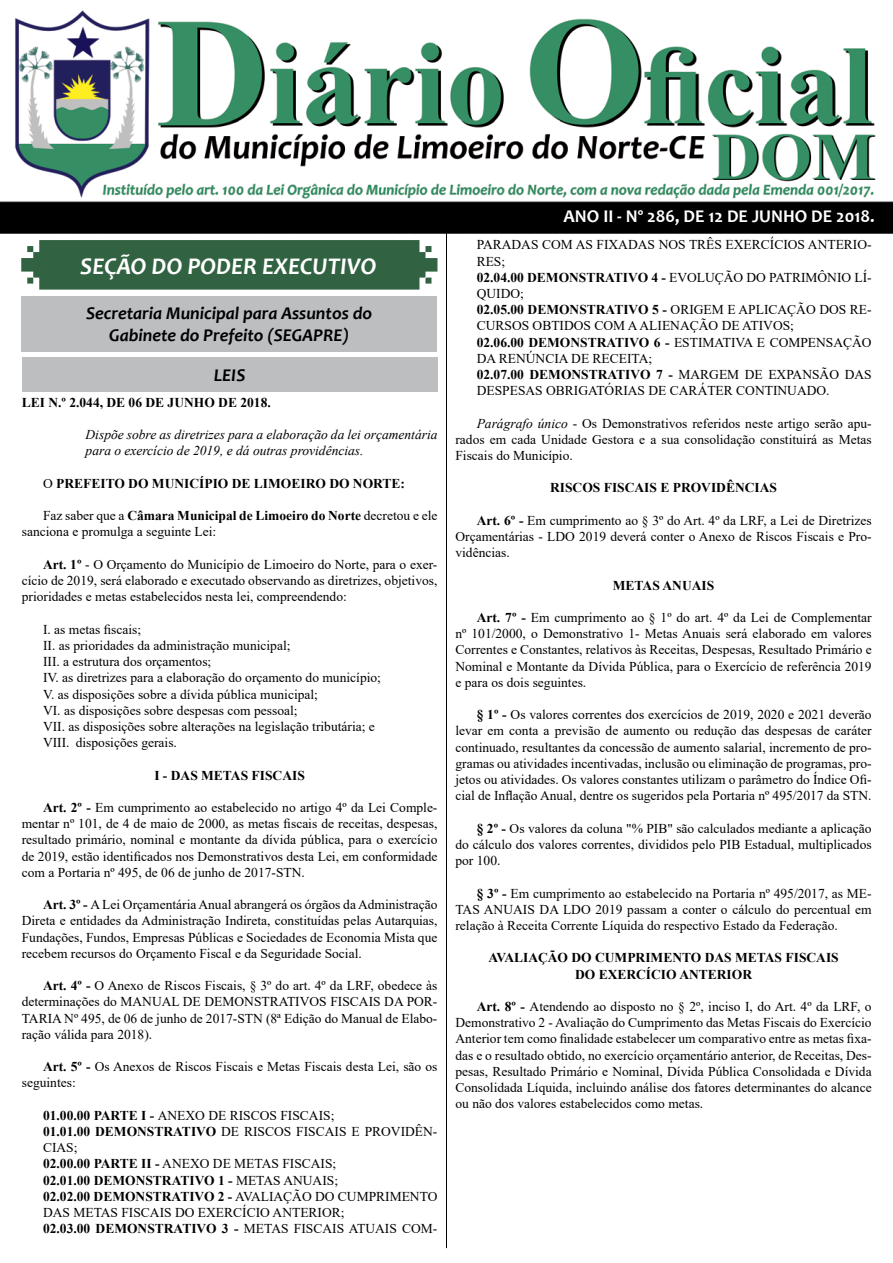
<style>
.page{position:relative;width:893px;height:1263px;background:#fff}
.page>*{position:absolute;margin:0;border:0;box-sizing:border-box;transform-origin:0 0}
.t1{font:italic 700 24px "Candara";color:#fff}
.t2{font:italic 700 18px/21.6px "Candara";color:#000;text-align:center}
.t3{font:700 18px "Candara";color:#fff}
.t4{font:13.5px/16.2px "Times New Roman";color:#000;text-align:justify}
.t5{font:700 13.5px/16.2px "Times New Roman";color:#000;text-align:center}
.t6{font:italic 13.5px/16.2px "Times New Roman";color:#000}
.s1{font-weight:400}
.s2{font-weight:700}
.s3{font-style:italic}
</style>
<div class="page">
<img style="left:0;top:10px;width:893px;height:224px">
<svg style="left:21px;top:240px;width:416px;height:50px;background:#3c6a4b"></svg>
<hr style="left:446px;top:233px;width:1px;height:1015px;background:#000">
<div style="left:21px;top:296px;width:416px;height:55px;background:#bcbec0"></div>
<div style="left:22px;top:357px;width:415px;height:35px;background:#bcbec0"></div>
<h1 class="t1" style="left:80px;top:251px;width:298px">SEÇÃO DO PODER EXECUTIVO</h1>
<h2 class="t2" style="left:86px;top:302px;width:288px">Secretaria Municipal para Assuntos do<br>Gabinete do Prefeito (SEGAPRE)</h2>
<h2 class="t2" style="left:214px;top:364px;width:33px">LEIS</h2>
<p class="t5" style="left:22px;top:394px;width:250px">LEI N.º 2.044, DE 06 DE JUNHO DE 2018.</p>
<p class="t6" style="left:86px;top:426px;width:353px">Dispõe sobre as diretrizes para a elaboração da lei orçamentária para o exercício de 2019, e dá outras providências.</p>
<p class="t5" style="left:43px;top:475px;width:363px"><span class="s1">O</span> PREFEITO DO MUNICÍPIO DE LIMOEIRO DO NORTE:</p>
<p class="t4" style="left:22px;top:507px;width:417px;text-indent:21px">Faz saber que a <span class="s2">Câmara Municipal de Limoeiro do Norte</span> decretou e ele sanciona e promulga a seguinte Lei:</p>
<p class="t4" style="left:22px;top:556px;width:417px;text-indent:21px"><span class="s2">Art. 1º</span> - O Orçamento do Município de Limoeiro do Norte, para o exer&shy;cício de 2019, será elaborado e executado observando as diretrizes, objetivos, prioridades e metas estabelecidos nesta lei, compreendendo:</p>
<p class="t4" style="left:43px;top:621px;width:339px;text-align:left">I. as metas fiscais;<br>II. as prioridades da administração municipal;<br>III. a estrutura dos orçamentos;<br>IV. as diretrizes para a elaboração do orçamento do município; V. as disposições sobre a dívida pública municipal;<br>VI. as disposições sobre despesas com pessoal;<br>VII. as disposições sobre alterações na legislação tributária; e VIII. disposições gerais.</p>
<p class="t5" style="left:154px;top:766px;width:152px">I - DAS METAS FISCAIS</p>
<p class="t4" style="left:22px;top:799px;width:417px;text-indent:21px"><span class="s2">Art. 2º -</span> Em cumprimento ao estabelecido no artigo 4º da Lei Comple&shy;mentar nº 101, de 4 de maio de 2000, as metas fiscais de receitas, despesas, resultado primário, nominal e montante da dívida pública, para o exercício de 2019, estão identificados nos Demonstrativos desta Lei, em conformidade com a Portaria nº 495, de 06 de junho de 2017-STN.</p>
<p class="t4" style="left:22px;top:896px;width:417px;text-indent:21px"><span class="s2">Art. 3º -</span> A Lei Orçamentária Anual abrangerá os órgãos da Administração Direta e entidades da Administração Indireta, constituídas pelas Autarquias, Fundações, Fundos, Empresas Públicas e Sociedades de Economia Mista que recebem recursos do Orçamento Fiscal e da Seguridade Social.</p>
<p class="t4" style="left:22px;top:977px;width:417px;text-indent:21px"><span class="s2">Art. 4º -</span> O Anexo de Riscos Fiscais, § 3º do art. 4º da LRF, obedece às determinações do MANUAL DE DEMONSTRATIVOS FISCAIS DA POR-TARIA Nº 495, de 06 de junho de 2017-STN (8ª Edição do Manual de Elabo&shy;ração válida para 2018).</p>
<p class="t4" style="left:22px;top:1058px;width:417px;text-indent:21px"><span class="s2">Art. 5º -</span> Os Anexos de Riscos Fiscais e Metas Fiscais desta Lei, são os seguintes:</p>
<p class="t4" style="left:43px;top:1107px;width:396px;text-align:left"><span class="s2">01.00.00 PARTE I -</span> ANEXO DE RISCOS FISCAIS;<br><span class="s2">01.01.00 DEMONSTRATIVO</span> DE RISCOS FISCAIS E PROVIDÊN-CIAS;<br><span class="s2">02.00.00 PARTE II -</span> ANEXO DE METAS FISCAIS;<br><span class="s2">02.01.00 DEMONSTRATIVO 1 -</span> METAS ANUAIS;<br><span class="s2">02.02.00 DEMONSTRATIVO 2 -</span> AVALIAÇÃO DO CUMPRIMENTO DAS METAS FISCAIS DO EXERCÍCIO ANTERIOR;<br><span class="s2">02.03.00 DEMONSTRATIVO 3 -</span> METAS FISCAIS ATUAIS COM-</p>
<h2 class="t3" style="left:564px;top:205px;width:313px">ANO II - Nº 286, DE 12 DE JUNHO DE 2018.</h2>
<p class="t4" style="left:477px;top:236px;width:396px;text-align:left">PARADAS COM AS FIXADAS NOS TRÊS EXERCÍCIOS ANTERIO-RES;<br><span class="s2">02.04.00 DEMONSTRATIVO 4 -</span> EVOLUÇÃO DO PATRIMÔNIO LÍ-QUIDO;<br><span class="s2">02.05.00 DEMONSTRATIVO 5 -</span> ORIGEM E APLICAÇÃO DOS RE-CURSOS OBTIDOS COM A ALIENAÇÃO DE ATIVOS;<br><span class="s2">02.06.00 DEMONSTRATIVO 6 -</span> ESTIMATIVA E COMPENSAÇÃO DA RENÚNCIA DE RECEITA;<br><span class="s2">02.07.00 DEMONSTRATIVO 7 -</span> MARGEM DE EXPANSÃO DAS DESPESAS OBRIGATÓRIAS DE CARÁTER CONTINUADO.</p>
<p class="t4" style="left:455px;top:415px;width:418px;text-indent:21px"><span class="s3">Parágrafo único</span> - Os Demonstrativos referidos neste artigo serão apu&shy;rados em cada Unidade Gestora e a sua consolidação constituirá as Metas Fiscais do Município.</p>
<p class="t5" style="left:550px;top:479px;width:228px">RISCOS FISCAIS E PROVIDÊNCIAS</p>
<p class="t4" style="left:455px;top:512px;width:418px;text-indent:21px"><span class="s2">Art. 6º -</span> Em cumprimento ao § 3º do Art. 4º da LRF, a Lei de Diretrizes Orçamentárias - LDO 2019 deverá conter o Anexo de Riscos Fiscais e Pro&shy;vidências.</p>
<p class="t5" style="left:613px;top:577px;width:103px">METAS ANUAIS</p>
<p class="t4" style="left:455px;top:609px;width:418px;text-indent:21px"><span class="s2">Art. 7º -</span> Em cumprimento ao § 1º do art. 4º da Lei de Complementar nº 101/2000, o Demonstrativo 1- Metas Anuais será elaborado em valores Correntes e Constantes, relativos às Receitas, Despesas, Resultado Primário e Nominal e Montante da Dívida Pública, para o Exercício de referência 2019 e para os dois seguintes.</p>
<p class="t4" style="left:455px;top:706px;width:418px;text-indent:21px"><span class="s2">§ 1º -</span> Os valores correntes dos exercícios de 2019, 2020 e 2021 deverão levar em conta a previsão de aumento ou redução das despesas de caráter continuado, resultantes da concessão de aumento salarial, incremento de pro&shy;gramas ou atividades incentivadas, inclusão ou eliminação de programas, pro&shy;jetos ou atividades. Os valores constantes utilizam o parâmetro do Índice Ofi&shy;cial de Inflação Anual, dentre os sugeridos pela Portaria nº 495/2017 da STN.</p>
<p class="t4" style="left:455px;top:820px;width:418px;text-indent:21px"><span class="s2">§ 2º -</span> Os valores da coluna "% PIB" são calculados mediante a aplicação do cálculo dos valores correntes, divididos pelo PIB Estadual, multiplicados por 100.</p>
<p class="t4" style="left:455px;top:884px;width:418px;text-indent:21px"><span class="s2">§ 3º -</span> Em cumprimento ao estabelecido na Portaria nº 495/2017, as ME-TAS ANUAIS DA LDO 2019 passam a conter o cálculo do percentual em relação à Receita Corrente Líquida do respectivo Estado da Federação.</p>
<p class="t5" style="left:488px;top:949px;width:352px">AVALIAÇÃO DO CUMPRIMENTO DAS METAS FISCAIS<br>DO EXERCÍCIO ANTERIOR</p>
<p class="t4" style="left:455px;top:998px;width:418px;text-indent:21px"><span class="s2">Art. 8º -</span> Atendendo ao disposto no § 2º, inciso I, do Art. 4º da LRF, o Demonstrativo 2 - Avaliação do Cumprimento das Metas Fiscais do Exercício Anterior tem como finalidade estabelecer um comparativo entre as metas fixa&shy;das e o resultado obtido, no exercício orçamentário anterior, de Receitas, Des&shy;pesas, Resultado Primário e Nominal, Dívida Pública Consolidada e Dívida Consolidada Líquida, incluindo análise dos fatores determinantes do alcance ou não dos valores estabelecidos como metas.</p>
</div>
